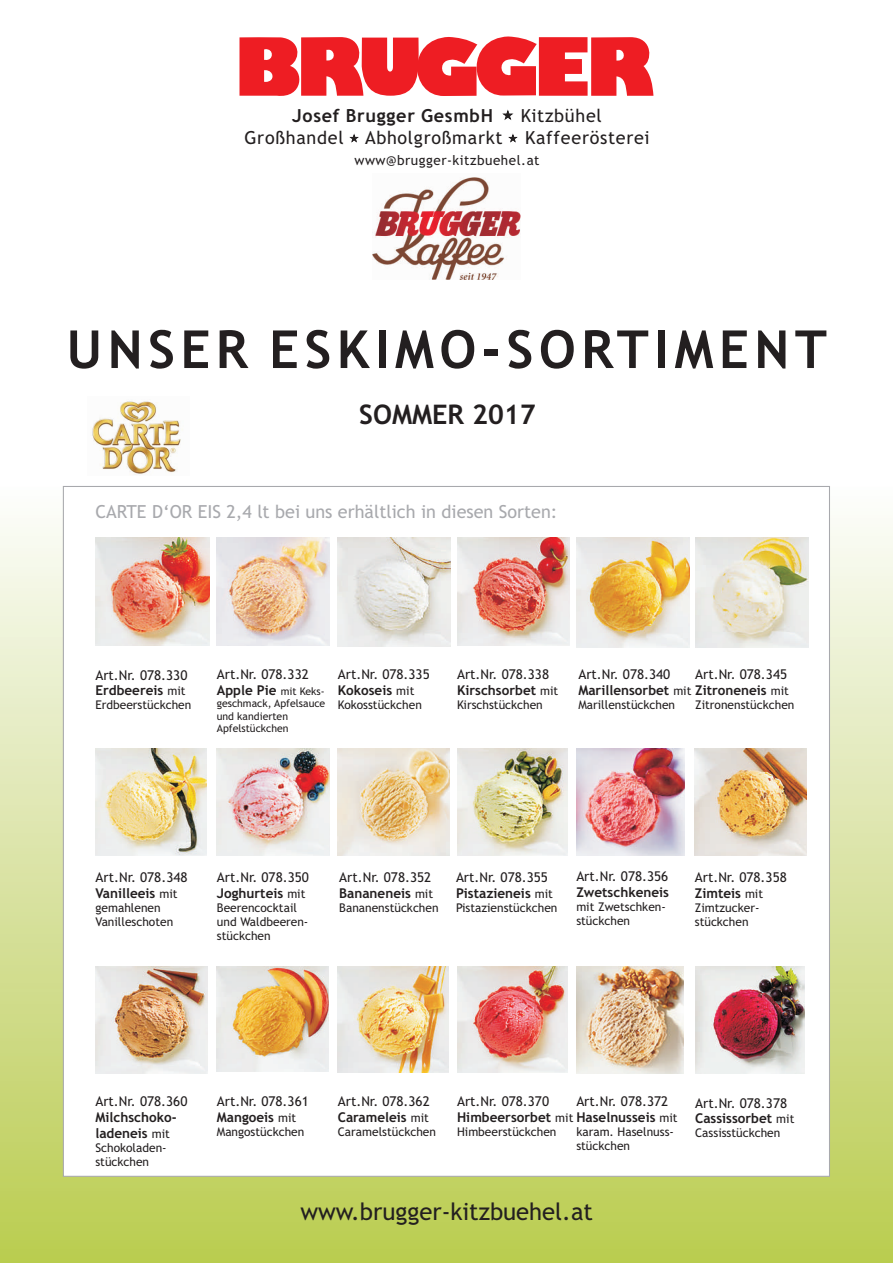
<style>
.page{position:relative;width:893px;height:1263px;background:#fff}
.page>*{position:absolute;margin:0;border:0;box-sizing:border-box;transform-origin:0 0}
.t1{font:700 52.5px "Trebuchet MS";letter-spacing:.105em;color:#231f20}
.t2{font:700 27px "Trebuchet MS";color:#231f20}
.t3{font:23.85px "Trebuchet MS";color:#231f20}
.t4{font:18px "Trebuchet MS";color:#a8a9ad}
.t5{font:18px/22.4px "Trebuchet MS";letter-spacing:.04em;color:#231f20}
.t6{font:700 18px "Trebuchet MS";letter-spacing:.04em;color:#231f20}
.t7{font:13.5px/15.8px "Trebuchet MS";color:#231f20}
.t8{font:700 13.5px/15.8px "Trebuchet MS";color:#231f20}
.t9{font:13.5px "Trebuchet MS";letter-spacing:.04em;color:#231f20}
.t10{font:12px/14px "Trebuchet MS";color:#231f20}
.t11{font:10.5px/12.1px "Trebuchet MS";color:#231f20}
.s1{font-weight:700}
.s2{font-size:12px}
.s3{font-size:10.5px}
.s4{font-weight:400}
.s5{font-weight:400;font-size:12px}
</style>
<div class="page">
<div style="left:0;top:486px;width:893px;height:777px;background:linear-gradient(to bottom,#fbfcfb,#bacb50)"></div>
<svg style="left:239px;top:36px;width:415px;height:60px"></svg>
<svg style="left:503px;top:111px;width:10px;height:9px"></svg>
<svg style="left:509px;top:135px;width:8px;height:7px"></svg>
<svg style="left:350px;top:135px;width:8px;height:7px"></svg>
<img style="left:373px;top:177px;width:147px;height:102px">
<svg style="left:62px;top:486px;width:768px;height:691px"></svg>
<img style="left:95px;top:537px;width:115px;height:108px">
<img style="left:338px;top:538px;width:113px;height:108px">
<img style="left:457px;top:538px;width:113px;height:108px">
<img style="left:576px;top:538px;width:113px;height:109px">
<img style="left:695px;top:538px;width:113px;height:109px">
<img style="left:95px;top:748px;width:112px;height:108px">
<img style="left:217px;top:748px;width:112px;height:107px">
<img style="left:457px;top:748px;width:110px;height:107px">
<img style="left:695px;top:748px;width:112px;height:107px">
<img style="left:95px;top:966px;width:113px;height:107px">
<img style="left:217px;top:966px;width:111px;height:106px">
<img style="left:338px;top:966px;width:110px;height:106px">
<img style="left:457px;top:966px;width:111px;height:107px">
<img style="left:695px;top:966px;width:110px;height:108px">
<img style="left:92px;top:401px;width:91px;height:74px">
<img style="left:576px;top:966px;width:107px;height:107px">
<img style="left:337px;top:749px;width:113px;height:106px">
<img style="left:217px;top:538px;width:113px;height:108px">
<img style="left:576px;top:749px;width:109px;height:106px">
<h3 class="t6" style="left:292px;top:109px;width:202px">Josef Brugger GesmbH</h3>
<h3 class="t5" style="left:244px;top:106px;width:407px;text-indent:276px">Kitzbühel<br>Großhandel Abholgroßmarkt Kaffeerösterei</h3>
<p class="t9" style="left:354px;top:155px;width:187px">www@brugger-kitzbuehel.at</p>
<h1 class="t1" style="left:67px;top:329px;width:762px">UNSER ESKIMO-SORTIMENT</h1>
<h2 class="t2" style="left:359px;top:404px;width:178px">SOMMER 2017</h2>
<h3 class="t4" style="left:95px;top:505px;width:464px">CARTE D‘OR EIS 2,4 lt bei uns erhältlich in diesen Sorten:</h3>
<p class="t7" style="left:95px;top:668px;width:93px">Art.Nr. 078.330<br><span class="s1">Erdbeereis</span> <span class="s2">mit</span></p>
<p class="t10" style="left:95px;top:699px;width:97px">Erdbeerstückchen</p>
<p class="t7" style="left:217px;top:667px;width:109px">Art.Nr. 078.332<br><span class="s1">Apple Pie</span> <span class="s3">mit Keks-</span></p>
<p class="t11" style="left:217px;top:698px;width:110px">geschmack, Apfelsauce und kandierten<br>Apfelstückchen</p>
<p class="t7" style="left:338px;top:667px;width:93px">Art.Nr. 078.335<br><span class="s1">Kokoseis</span> <span class="s2">mit</span></p>
<p class="t10" style="left:338px;top:699px;width:86px">Kokosstückchen</p>
<p class="t7" style="left:457px;top:667px;width:103px">Art.Nr. 078.338<br><span class="s1">Kirschsorbet</span> <span class="s2">mit</span></p>
<p class="t10" style="left:457px;top:699px;width:87px">Kirschstückchen</p>
<p class="t7" style="left:578px;top:667px;width:93px">Art.Nr. 078.340</p>
<p class="t10" style="left:578px;top:699px;width:98px">Marillenstückchen</p>
<p class="t8" style="left:578px;top:667px;width:212px;text-align:right"><span class="s4">Art.Nr. 078.345<br></span>Marillensorbet <span class="s5">mit</span> Zitroneneis <span class="s5">mit</span></p>
<p class="t10" style="left:695px;top:699px;width:101px">Zitronenstückchen</p>
<p class="t7" style="left:96px;top:871px;width:93px">Art.Nr. 078.348<br><span class="s1">Vanilleeis</span> <span class="s2">mit</span></p>
<p class="t10" style="left:96px;top:902px;width:79px">gemahlenen<br>Vanilleschoten</p>
<p class="t7" style="left:217px;top:871px;width:93px">Art.Nr. 078.350<br><span class="s1">Joghurteis</span> <span class="s2">mit</span></p>
<p class="t10" style="left:217px;top:902px;width:93px">Beerencocktail und Waldbeeren&shy;stückchen</p>
<p class="t7" style="left:339px;top:870px;width:95px">Art.Nr. 078.352<br><span class="s1">Bananeneis</span> <span class="s2">mit</span></p>
<p class="t10" style="left:339px;top:902px;width:101px">Bananenstückchen</p>
<p class="t7" style="left:456px;top:870px;width:99px">Art.Nr. 078.355<br><span class="s1">Pistazieneis</span> <span class="s2">mit</span></p>
<p class="t10" style="left:456px;top:902px;width:103px">Pistazienstückchen</p>
<p class="t7" style="left:576px;top:870px;width:93px">Art.Nr. 078.356</p>
<p class="t8" style="left:576px;top:885px;width:94px">Zwetschkeneis</p>
<p class="t10" style="left:576px;top:901px;width:91px">mit Zwetschken&shy;stückchen</p>
<p class="t7" style="left:695px;top:870px;width:93px">Art.Nr. 078.358<br><span class="s1">Zimteis</span> <span class="s2">mit</span></p>
<p class="t10" style="left:695px;top:902px;width:66px">Zimtzucker&shy;stückchen</p>
<p class="t7" style="left:95px;top:1095px;width:93px">Art.Nr. 078.360</p>
<p class="t8" style="left:95px;top:1110px;width:83px">Milchschoko&shy;ladeneis <span class="s5">mit</span></p>
<p class="t10" style="left:95px;top:1142px;width:73px">Schokoladen&shy;stückchen</p>
<p class="t7" style="left:217px;top:1095px;width:93px">Art.Nr. 078.361<br><span class="s1">Mangoeis</span> <span class="s2">mit</span></p>
<p class="t10" style="left:217px;top:1126px;width:89px">Mangostückchen</p>
<p class="t7" style="left:338px;top:1095px;width:93px">Art.Nr. 078.362<br><span class="s1">Carameleis</span> <span class="s2">mit</span></p>
<p class="t10" style="left:338px;top:1126px;width:100px">Caramelstückchen</p>
<p class="t7" style="left:457px;top:1095px;width:93px">Art.Nr. 078.370</p>
<p class="t10" style="left:457px;top:1126px;width:101px">Himbeerstückchen</p>
<p class="t8" style="left:457px;top:1095px;width:222px;text-indent:119px"><span class="s4">Art.Nr. 078.372<br></span>Himbeersorbet <span class="s5">mit</span> Haselnusseis <span class="s5">mit</span></p>
<p class="t10" style="left:576px;top:1126px;width:99px">karam. Haselnuss&shy;stückchen</p>
<p class="t7" style="left:695px;top:1096px;width:101px">Art.Nr. 078.378<br><span class="s1">Cassissorbet</span> <span class="s2">mit</span></p>
<p class="t10" style="left:695px;top:1127px;width:87px">Cassisstückchen</p>
<h3 class="t3" style="left:300px;top:1202px;width:294px">www.brugger-kitzbuehel.at</h3>
</div>
